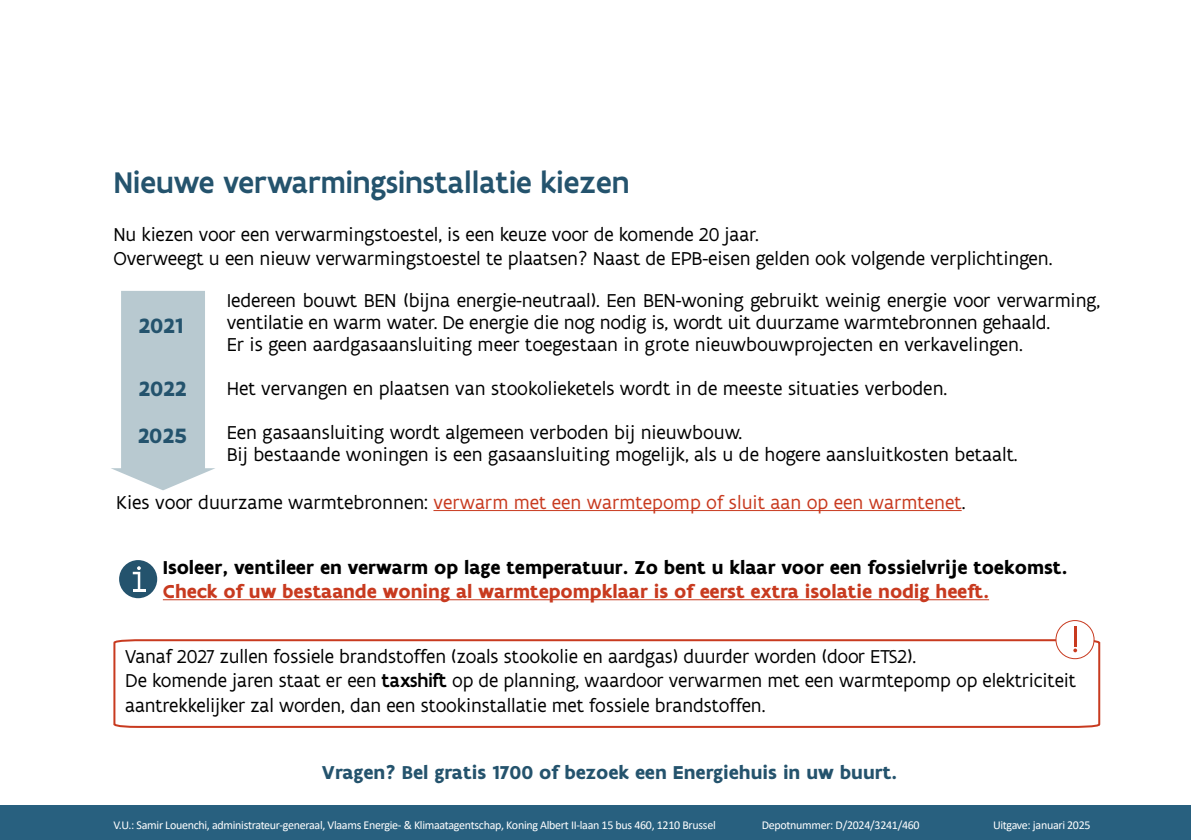
<style>
.page{position:relative;width:1191px;height:840px;background:#fff}
.page>*{position:absolute;margin:0;border:0;box-sizing:border-box;transform-origin:0 0}
.t1{font:500 32px "Flanders Art Sans";letter-spacing:-.005em;color:#24536d}
.t2{font:700 22.2px/47.2px "Flanders Art Sans";color:#24536d}
.t3{font:20px/24px "Flanders Art Sans";letter-spacing:-.005em;color:#000}
.t4{font:700 20px "Flanders Art Sans";color:#000}
.t5{font:20px "Flanders Art Sans";color:#c83a1f}
.t6{font:700 20px "Flanders Art Sans";color:#c83a1f}
.t7{font:700 20px "Flanders Art Sans";color:#24536d}
.t8{font:12px "Calibri";letter-spacing:-.025em;color:#fff}
.s1{color:#000}
.s2{font-weight:500}
</style>
<div class="page">
<div style="left:0;top:805px;width:1191px;height:34px;background:#28607f"></div>
<svg style="left:113px;top:638px;width:988px;height:90px"></svg>
<div style="left:119px;top:559px;width:38px;height:39px;background:#24536d;border-radius:50%"></div>
<svg style="left:133px;top:566px;width:12px;height:25px"></svg>
<svg style="left:111px;top:291px;width:104px;height:199px"></svg>
<div style="left:1056px;top:620px;width:37px;height:38px;background:#fff;border-radius:50%"></div>
<div style="left:1055px;top:619px;width:39px;height:39px;border:1px solid #c83a1f;border-radius:50%"></div>
<hr style="left:1074px;top:626px;width:2px;height:20px;background:#c83a1f">
<svg style="left:1073px;top:648px;width:4px;height:4px"></svg>
<hr style="left:163px;top:599px;width:826px;height:1px;background:#c83a1f">
<hr style="left:433px;top:510px;width:528px;height:1px;background:#c83a1f">
<h1 class="t1" style="left:113px;top:162px;width:518px">Nieuwe verwarmingsinstallatie kiezen</h1>
<p class="t3" style="left:113px;top:222px;width:940px">Nu kiezen voor een verwarmingstoestel, is een keuze voor de komende 20 jaar.<br>Overweegt u een nieuw verwarmingstoestel te plaatsen? Naast de EPB-eisen gelden ook volgende verplichtingen.</p>
<p class="t3" style="left:227px;top:289px;width:874px;line-height:22px">Iedereen bouwt BEN (bijna energie-neutraal). Een BEN-woning gebruikt weinig energie voor verwarming, ventilatie en warm water. De energie die nog nodig is, wordt uit duurzame warmtebronnen gehaald.<br>Er is geen aardgasaansluiting meer toegestaan in grote nieuwbouwprojecten en verkavelingen.</p>
<p class="t3" style="left:227px;top:376px;width:722px">Het vervangen en plaatsen van stookolieketels wordt in de meeste situaties verboden.</p>
<p class="t3" style="left:227px;top:421px;width:792px;line-height:22px">Een gasaansluiting wordt algemeen verboden bij nieuwbouw.<br>Bij bestaande woningen is een gasaansluiting mogelijk, als u de hogere aansluitkosten betaalt.</p>
<p class="t5" style="left:116px;top:489px;width:850px"><span class="s1">Kies voor duurzame warmtebronnen:</span> verwarm met een warmtepomp of sluit aan op een warmtenet<span class="s1">.</span></p>
<p class="t2" style="left:138px;top:302px;width:47px">2021</p>
<p class="t2" style="left:138px;top:365px;width:51px">2022<br>2025</p>
<p class="t4" style="left:163px;top:554px;width:906px">Isoleer, ventileer en verwarm op lage temperatuur. Zo bent u klaar voor een fossielvrije toekomst.</p>
<p class="t6" style="left:163px;top:578px;width:827px">Check of uw bestaande woning al warmtepompklaar is of eerst extra isolatie nodig heeft.</p>
<p class="t3" style="left:125px;top:644px;width:952px">Vanaf 2027 zullen fossiele brandstoffen (zoals stookolie en aardgas) duurder worden (door ETS2).<br>De komende jaren staat er een <span class="s2">taxshift</span> op de planning, waardoor verwarmen met een warmtepomp op elektriciteit aantrekkelijker zal worden, dan een stookinstallatie met fossiele brandstoffen.</p>
<p class="t7" style="left:322px;top:759px;width:577px">Vragen? Bel gratis 1700 of bezoek een Energiehuis in uw buurt.</p>
<p class="t8" style="left:113px;top:815px;width:604px">V.U.: Samir Louenchi, administrateur-generaal, Vlaams Energie- &amp; Klimaatagentschap, Koning Albert II-laan 15 bus 460, 1210 Brussel</p>
<p class="t8" style="left:761px;top:815px;width:159px">Depotnummer: D/2024/3241/460</p>
<p class="t8" style="left:993px;top:815px;width:99px">Uitgave: januari 2025</p>
</div>
